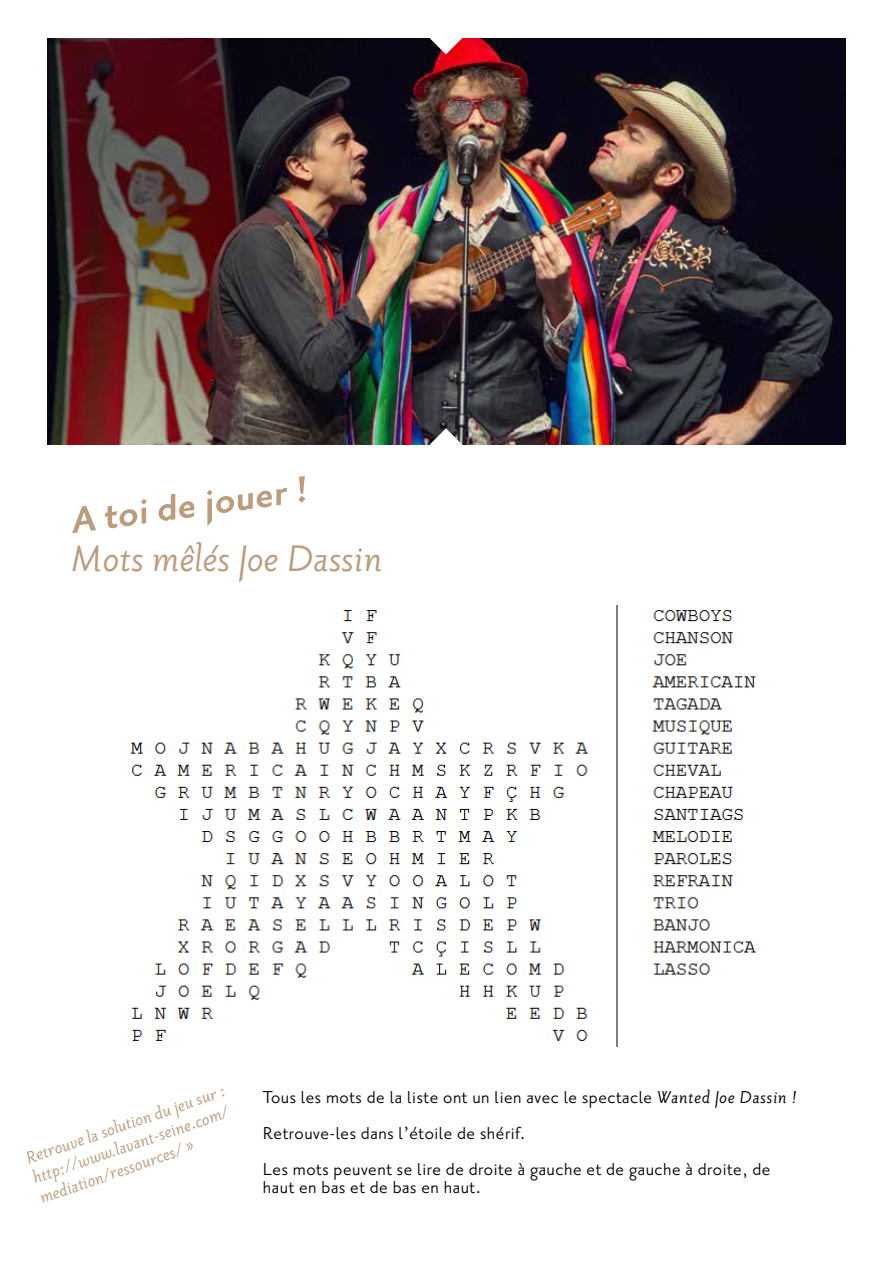
<style>
.page{position:relative;width:893px;height:1263px;background:#fff}
.page>*{position:absolute;margin:0;border:0;box-sizing:border-box;transform-origin:0 0}
.t1{font:italic 45px "Priori Sans OT";color:#bb9c7c}
.t2{font:700 44.55px "Priori Sans OT";color:#bb9c7c}
.t3{font:21px/36px "Priori Sans OT";letter-spacing:.025em;color:#000}
.t4{font:italic 21px/21px "Priori Sans OT";color:#bb9c7c}
.s1{font-style:italic}
</style>
<div class="page">
<img style="left:47px;top:39px;width:798px;height:405px">
<svg style="left:430px;top:38px;width:32px;height:16px"></svg>
<svg style="left:430px;top:428px;width:32px;height:17px"></svg>
<img style="left:130px;top:605px;width:626px;height:442px">
<h2 class="t2" style="left:67px;top:502px;width:241px;rotate:-8deg">A toi de jouer!</h2>
<h1 class="t1" style="left:72px;top:538px;width:313px">Mots mêlés Joe Dassin</h1>
<p class="t4" style="left:24px;top:1149px;width:211px;rotate:-19deg">Retrouve la solution du jeu sur : http://www.lavant-seine.com/ mediation/ressources/ »</p>
<p class="t3" style="left:263px;top:1080px;width:536px">Tous les mots de la liste ont un lien avec le spectacle <span class="s1">Wanted Joe Dassin !<br></span>Retrouve-les dans l’étoile de shérif.<br>Les mots peuvent se lire de droite à gauche et de gauche à droite, de</p>
<p class="t3" style="left:263px;top:1170px;width:219px">haut en bas et de bas en haut.</p>
</div>
